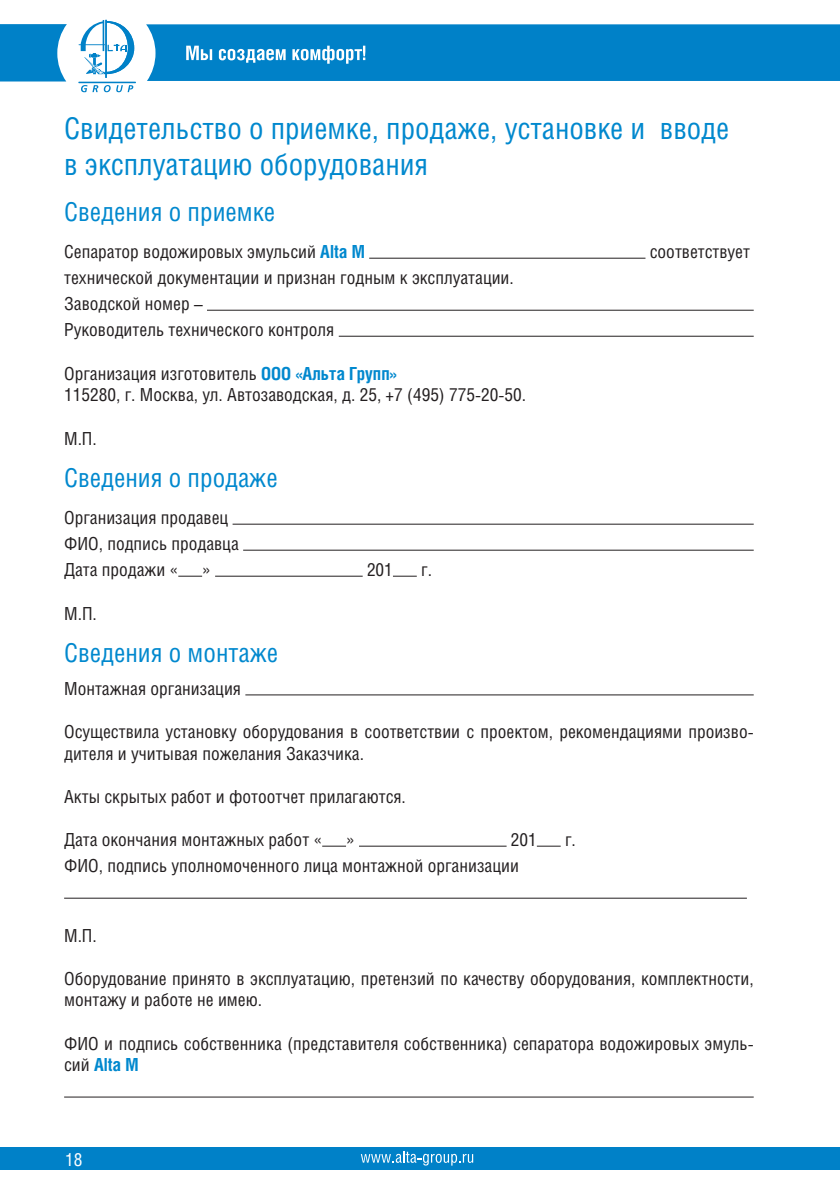
<style>
.page{position:relative;width:840px;height:1191px;background:#fff}
.page>*{position:absolute;margin:0;border:0;box-sizing:border-box;transform-origin:0 0}
.t1{font:30px/36px "Helios Cond";color:#0088ce}
.t2{font:26px "Helios Cond";color:#0088ce}
.t3{font:18px/26px "Helios Cond";color:#231f20}
.t4{font:18px "Helios Cond";color:#fff}
.s1{font-weight:700;color:#0088ce}
</style>
<div class="page">
<svg style="left:0;top:24px;width:67px;height:57px;background:#1a8dcd"></svg>
<div style="left:146px;top:24px;width:693px;height:57px;background:#0081c8"></div>
<div style="left:0;top:1147px;width:839px;height:23px;background:#0081c8"></div>
<svg style="left:360px;top:1151px;width:113px;height:14px"></svg>
<svg style="left:78px;top:20px;width:56px;height:58px"></svg>
<hr style="left:78px;top:82px;width:58px;height:1px;background:#0081c8">
<svg style="left:81px;top:85px;width:52px;height:7px"></svg>
<hr style="left:369px;top:258px;width:276px;height:1px;background:#231f20">
<hr style="left:207px;top:310px;width:546px;height:1px;background:#231f20">
<hr style="left:338px;top:336px;width:415px;height:1px;background:#231f20">
<hr style="left:232px;top:524px;width:521px;height:1px;background:#231f20">
<hr style="left:243px;top:550px;width:510px;height:1px;background:#231f20">
<svg style="left:178px;top:576px;width:24px;height:1px"></svg>
<hr style="left:215px;top:576px;width:147px;height:1px;background:#231f20">
<svg style="left:393px;top:576px;width:23px;height:1px"></svg>
<hr style="left:245px;top:694px;width:508px;height:1px;background:#231f20">
<svg style="left:322px;top:846px;width:24px;height:1px"></svg>
<hr style="left:359px;top:846px;width:147px;height:1px;background:#231f20">
<svg style="left:536px;top:846px;width:24px;height:1px"></svg>
<hr style="left:64px;top:898px;width:682px;height:1px;background:#231f20">
<hr style="left:64px;top:1096px;width:689px;height:1px;background:#231f20">
<h1 class="t1" style="left:64px;top:110px;width:666px">Свидетельство о приемке, продаже, установке и вводе в эксплуатацию оборудования</h1>
<h2 class="t2" style="left:64px;top:196px;width:212px">Сведения о приемке</h2>
<p class="t3" style="left:64px;top:239px;width:302px">Сепаратор водожировых эмульсий <span class="s1">Alta M</span></p>
<p class="t3" style="left:649px;top:239px;width:102px">соответствует</p>
<p class="t3" style="left:64px;top:265px;width:451px">технической документации и признан годным к эксплуатации.<br>Заводской номер –<br>Руководитель технического контроля</p>
<p class="t3" style="left:64px;top:362px;width:463px;line-height:21.6px">Организация изготовитель <span class="s1">ООО «Альта Групп»<br></span>115280, г. Москва, ул. Автозаводская, д. 25, +7 (495) 775-20-50.</p>
<p class="t3" style="left:64px;top:425px;width:34px">М.П.</p>
<h2 class="t2" style="left:64px;top:462px;width:215px">Сведения о продаже</h2>
<p class="t3" style="left:64px;top:504px;width:176px">Организация продавец<br>ФИО, подпись продавца<br>Дата продажи «</p>
<p class="t3" style="left:202px;top:556px;width:10px">»</p>
<p class="t3" style="left:367px;top:556px;width:27px">201</p>
<p class="t3" style="left:421px;top:556px;width:12px">г.</p>
<p class="t3" style="left:64px;top:600px;width:34px">М.П.</p>
<h2 class="t2" style="left:64px;top:637px;width:215px">Сведения о монтаже</h2>
<p class="t3" style="left:64px;top:675px;width:178px">Монтажная организация</p>
<p class="t3" style="left:64px;top:721px;width:690px;line-height:21.6px">Осуществила установку оборудования в соответствии с проектом, рекомендациями произво&shy;дителя и учитывая пожелания Заказчика.</p>
<p class="t3" style="left:64px;top:783px;width:343px">Акты скрытых работ и фотоотчет прилагаются.</p>
<p class="t3" style="left:64px;top:826px;width:259px">Дата окончания монтажных работ «</p>
<p class="t3" style="left:346px;top:826px;width:10px">»</p>
<p class="t3" style="left:510px;top:826px;width:27px">201</p>
<p class="t3" style="left:564px;top:826px;width:12px">г.</p>
<p class="t3" style="left:64px;top:852px;width:456px">ФИО, подпись уполномоченного лица монтажной организации</p>
<p class="t3" style="left:64px;top:922px;width:34px">М.П.</p>
<p class="t3" style="left:64px;top:967px;width:690px;line-height:21.6px">Оборудование принято в эксплуатацию, претензий по качеству оборудования, комплектности, монтажу и работе не имею.</p>
<p class="t3" style="left:64px;top:1032px;width:690px;line-height:21.6px">ФИО и подпись собственника (представителя собственника) сепаратора водожировых эмуль&shy;сий <span class="s1">Alta M</span></p>
<p class="t4" style="left:65px;top:1148px;width:19px">18</p>
</div>
